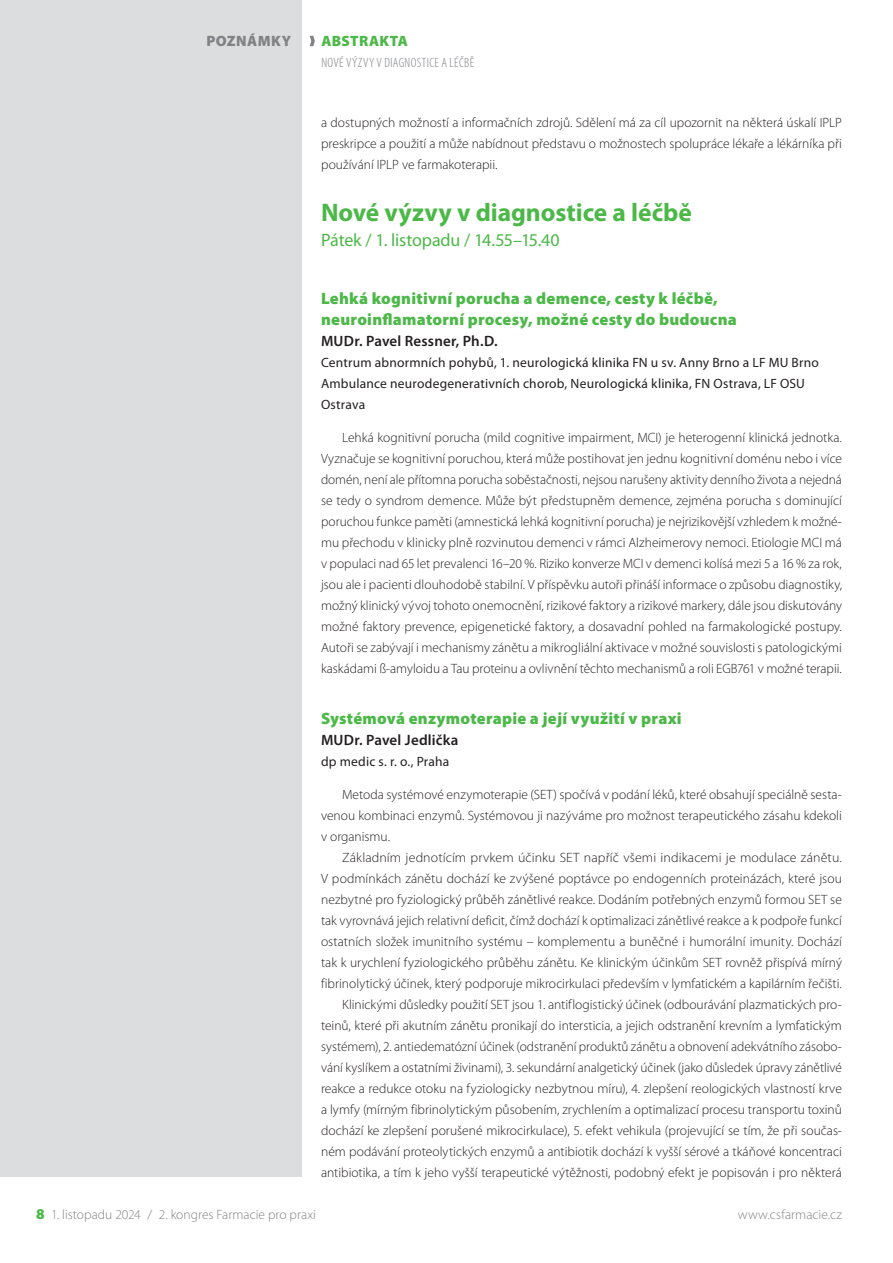
<style>
.page{position:relative;width:893px;height:1263px;background:#fff}
.page>*{position:absolute;margin:0;border:0;box-sizing:border-box;transform-origin:0 0}
.a_nadpis{font:700 25.5px "Myriad Pro";color:#4cb848}
.a_den_a_hodina{font:18px "Myriad Pro";letter-spacing:-.015em;color:#4cb848}
.a_nadpisek{font:900 16.5px/21px "Myriad Pro";letter-spacing:.015em;color:#4cb848}
.a_autor{font:600 15px "Myriad Pro";letter-spacing:.01em;color:#231f20}
.t1{font:900 15px "Myriad Pro";letter-spacing:.02em;color:#4cb848}
.t2{font:900 15px "Myriad Pro";letter-spacing:.025em;color:#808285}
.sazba_text_1_nad{font:300 13.5px/21px "Myriad Pro";color:#231f20;text-align:justify}
.sazba_text{font:300 13.5px/21px "Myriad Pro";color:#231f20;text-align:justify}
.a_pracoviste{font:13.5px/21px "Myriad Pro";letter-spacing:.015em;color:#231f20}
.t3{font:300 13.5px "Myriad Pro";letter-spacing:.005em;color:#808285}
.t4{font:300 condensed 13.5px "Myriad Pro";letter-spacing:.03em;color:#808285}
.s1{font-weight:900;font-size:15px;color:#4cb848}
</style>
<div class="page">
<div style="left:0;top:0;width:302px;height:1177px;background:#dcdddf"></div>
<svg style="left:310px;top:36px;width:5px;height:10px"></svg>
<p class="t2" style="left:206px;top:31px;width:86px">POZNÁMKY</p>
<p class="t1" style="left:321px;top:31px;width:88px">ABSTRAKTA</p>
<p class="t4" style="left:321px;top:55px;width:154px">NOVÉ VÝZVY V DIAGNOSTICE A LÉČBĚ</p>
<p class="sazba_text_1_nad" style="left:321px;top:112px;width:522px">a dostupných možností a informačních zdrojů. Sdělení má za cíl upozornit na některá úskalí IPLP preskripce a použití a může nabídnout představu o možnostech spolupráce lékaře a lékárníka při používání IPLP ve farmakoterapii.</p>
<p class="a_nadpis" style="left:321px;top:196px;width:372px">Nové výzvy v diagnostice a léčbě</p>
<p class="a_den_a_hodina" style="left:321px;top:229px;width:240px">Pátek / 1. listopadu / 14.55–15.40</p>
<p class="a_nadpisek" style="left:321px;top:287px;width:417px">Lehká kognitivní porucha a demence, cesty k léčbě, neuroinflamatorní procesy, možné cesty do budoucna</p>
<p class="a_autor" style="left:321px;top:331px;width:178px">MUDr. Pavel Ressner, Ph.D.</p>
<p class="a_pracoviste" style="left:321px;top:352px;width:499px">Centrum abnormních pohybů, 1. neurologická klinika FN u sv. Anny Brno a LF MU Brno</p>
<p class="a_pracoviste" style="left:321px;top:373px;width:485px">Ambulance neurodegenerativních chorob, Neurologická klinika, FN Ostrava, LF OSU<br>Ostrava</p>
<p class="sazba_text_1_nad" style="left:321px;top:427px;width:522px;text-indent:21px">Lehká kognitivní porucha (mild cognitive impairment, MCI) je heterogenní klinická jednotka.<br>Vyznačuje se kognitivní poruchou, která může postihovat jen jednu kognitivní doménu nebo i více domén, není ale přítomna porucha soběstačnosti, nejsou narušeny aktivity denního života a nejedná se tedy o syndrom demence. Může být předstupněm demence, zejména porucha s dominující poruchou funkce paměti (amnestická lehká kognitivní porucha) je nejrizikovější vzhledem k možné&shy;mu přechodu v klinicky plně rozvinutou demenci v rámci Alzheimerovy nemoci. Etiologie MCI má v populaci nad 65 let prevalenci 16–20 %. Riziko konverze MCI v demenci kolísá mezi 5 a 16 % za rok, jsou ale i pacienti dlouhodobě stabilní. V příspěvku autoři přináší informace o způsobu diagnostiky, možný klinický vývoj tohoto onemocnění, rizikové faktory a rizikové markery, dále jsou diskutovány možné faktory prevence, epigenetické faktory, a dosavadní pohled na farmakologické postupy.<br>Autoři se zabývají i mechanismy zánětu a mikrogliální aktivace v možné souvislosti s patologickými kaskádami ß-amyloidu a Tau proteinu a ovlivnění těchto mechanismů a roli EGB761 v možné terapii.</p>
<p class="a_nadpisek" style="left:321px;top:707px;width:362px">Systémová enzymoterapie a její využití v praxi</p>
<p class="a_autor" style="left:321px;top:730px;width:139px">MUDr. Pavel Jedlička</p>
<p class="a_pracoviste" style="left:321px;top:751px;width:130px">dp medic s. r. o., Praha</p>
<p class="sazba_text_1_nad" style="left:321px;top:784px;width:522px;text-indent:21px">Metoda systémové enzymoterapie (SET) spočívá v podání léků, které obsahují speciálně sesta&shy;venou kombinaci enzymů. Systémovou ji nazýváme pro možnost terapeutického zásahu kdekoli v organismu.</p>
<p class="sazba_text" style="left:321px;top:847px;width:522px;text-indent:21px">Základním jednotícím prvkem účinku SET napříč všemi indikacemi je modulace zánětu.<br>V podmínkách zánětu dochází ke zvýšené poptávce po endogenních proteinázách, které jsou nezbytné pro fyziologický průběh zánětlivé reakce. Dodáním potřebných enzymů formou SET se tak vyrovnává jejich relativní deficit, čímž dochází k optimalizaci zánětlivé reakce a k podpoře funkcí ostatních složek imunitního systému – komplementu a buněčné i humorální imunity. Dochází tak k urychlení fyziologického průběhu zánětu. Ke klinickým účinkům SET rovněž přispívá mírný fibrinolytický účinek, který podporuje mikrocirkulaci především v lymfatickém a kapilárním řečišti.</p>
<p class="sazba_text" style="left:321px;top:994px;width:522px;text-indent:21px">Klinickými důsledky použití SET jsou 1. antiflogistický účinek (odbourávání plazmatických pro&shy;teinů, které při akutním zánětu pronikají do intersticia, a jejich odstranění krevním a lymfatickým systémem), 2. antiedematózní účinek (odstranění produktů zánětu a obnovení adekvátního zásobo&shy;vání kyslíkem a ostatními živinami), 3. sekundární analgetický účinek (jako důsledek úpravy zánětlivé reakce a redukce otoku na fyziologicky nezbytnou míru), 4. zlepšení reologických vlastností krve a lymfy (mírným fibrinolytickým působením, zrychlením a optimalizací procesu transportu toxinů dochází ke zlepšení porušené mikrocirkulace), 5. efekt vehikula (projevující se tím, že při součas&shy;ném podávání proteolytických enzymů a antibiotik dochází k vyšší sérové a tkáňové koncentraci antibiotika, a tím k jeho vyšší terapeutické výtěžnosti, podobný efekt je popisován i pro některá</p>
<p class="t3" style="left:36px;top:1206px;width:282px"><span class="s1">8</span> 1. listopadu 2024 / 2. kongres Farmacie pro praxi</p>
<p class="t3" style="left:738px;top:1206px;width:106px">www.csfarmacie.cz</p>
</div>
